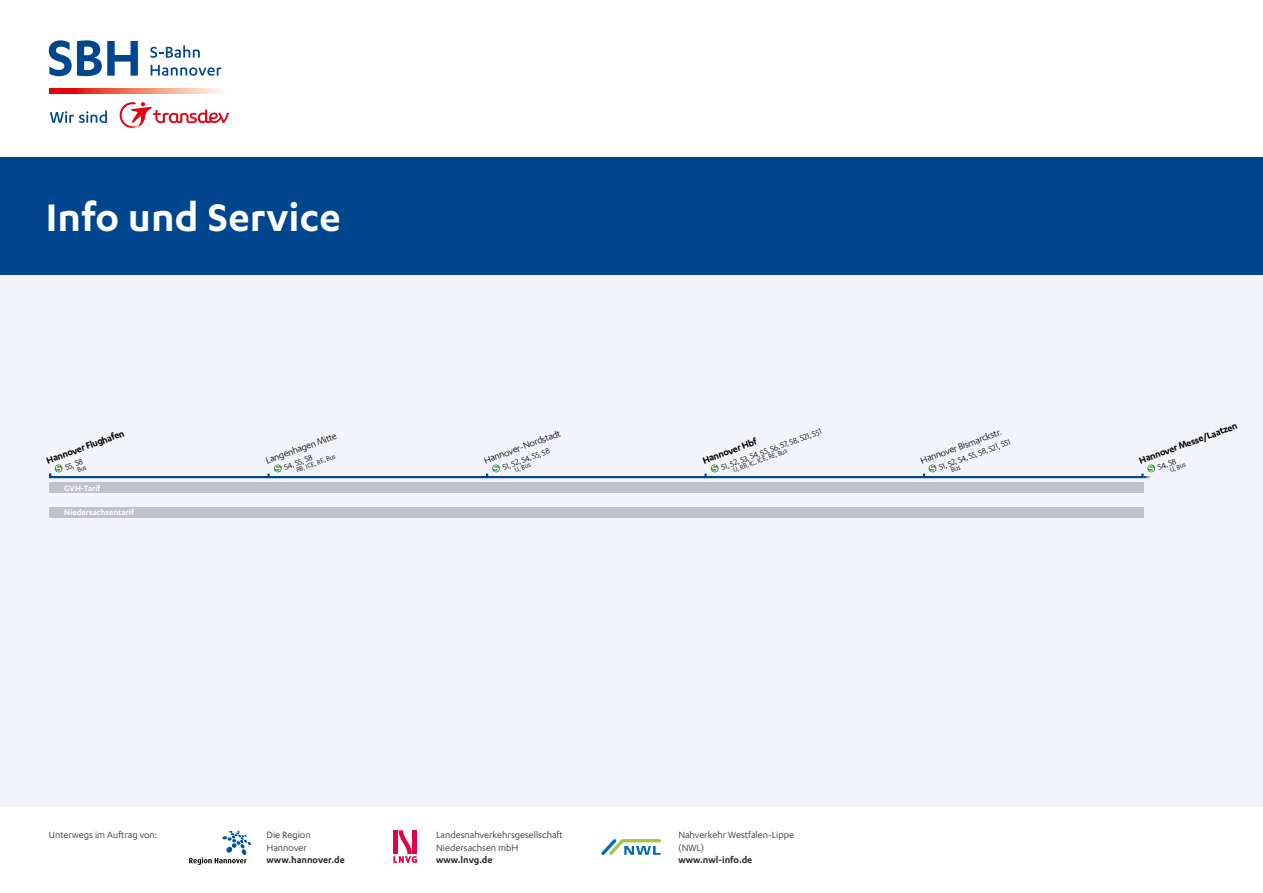
<style>
.page{position:relative;width:1263px;height:893px;background:#fff}
.page>*{position:absolute;margin:0;border:0;box-sizing:border-box;transform-origin:0 0}
.t1{font:600 44.55px "Karbon";letter-spacing:.005em;color:#fff}
.t2{font:10.5px/12.6px "Karbon";color:#282827}
.t3{font:10.5px "Karbon";color:#000}
.t4{font:600 10.5px "Karbon";color:#000}
.t5{font:600 10.5px "Karbon";color:#282827}
.t6{font:9px "Karbon";color:#000}
.t7{font:600 9px "Karbon";color:#fff}
.t8{font:7.5px "Karbon";color:#000}
</style>
<div class="page">
<div style="left:0;top:270px;width:1263px;height:536px;background:#f3f4fa"></div>
<div style="left:0;top:158px;width:1263px;height:117px;background:#00468e"></div>
<div style="left:49px;top:482px;width:1094px;height:11px;background:#c0c1ca"></div>
<div style="left:49px;top:507px;width:1094px;height:11px;background:#c0c1ca"></div>
<svg style="left:49px;top:88px;width:173px;height:6px"></svg>
<svg style="left:50px;top:111px;width:57px;height:12px"></svg>
<svg style="left:141px;top:102px;width:88px;height:23px"></svg>
<img style="left:119px;top:102px;width:22px;height:26px">
<svg style="left:151px;top:65px;width:70px;height:11px"></svg>
<svg style="left:49px;top:40px;width:89px;height:36px"></svg>
<svg style="left:150px;top:45px;width:50px;height:13px"></svg>
<svg style="left:601px;top:839px;width:61px;height:16px"></svg>
<svg style="left:189px;top:831px;width:62px;height:34px"></svg>
<svg style="left:393px;top:830px;width:24px;height:33px"></svg>
<svg style="left:49px;top:464px;width:1107px;height:15px"></svg>
<h1 class="t1" style="left:46px;top:193px;width:296px">Info und Service</h1>
<p class="t4" style="left:45px;top:455px;width:84px;rotate:-20deg">Hannover Flughafen</p>
<p class="t6" style="left:64px;top:463px;width:20px;rotate:-20deg">S5, S8</p>
<p class="t3" style="left:264px;top:455px;width:76px;rotate:-20deg">Langenhagen Mitte</p>
<p class="t6" style="left:283px;top:463px;width:31px;rotate:-20deg">S4, S5, S8</p>
<p class="t8" style="left:295px;top:466px;width:43px;rotate:-20deg">RB, ICE, RE, Bus</p>
<p class="t3" style="left:482px;top:455px;width:82px;rotate:-20deg">Hannover-Nordstadt</p>
<p class="t6" style="left:501px;top:463px;width:51px;rotate:-20deg">S1, S2, S4, S5, S8</p>
<p class="t8" style="left:513px;top:466px;width:18px;rotate:-20deg">U, Bus</p>
<p class="t6" style="left:720px;top:463px;width:110px;rotate:-20deg">S1, S2, S3, S4, S5, S6, S7, S8, S21, S51</p>
<p class="t4" style="left:701px;top:455px;width:59px;rotate:-20deg">Hannover Hbf</p>
<p class="t8" style="left:732px;top:466px;width:59px;rotate:-20deg">U, RB, IC, ICE, RE, Bus</p>
<p class="t3" style="left:919px;top:455px;width:88px;rotate:-20deg">Hannover Bismarckstr.</p>
<p class="t6" style="left:937px;top:463px;width:79px;rotate:-20deg">S1, S2, S4, S5, S8, S21, S51</p>
<p class="t7" style="left:64px;top:483px;width:38px">GVH-Tarif</p>
<p class="t7" style="left:64px;top:508px;width:71px">Niedersachsentarif</p>
<p class="t2" style="left:436px;top:828px;width:128px">Landesnahverkehrsgesellschaft<br>Niedersachsen mbH</p>
<p class="t5" style="left:436px;top:854px;width:58px">www.lnvg.de</p>
<p class="t2" style="left:49px;top:828px;width:110px">Unterwegs im Auftrag von:</p>
<p class="t2" style="left:678px;top:828px;width:117px">Nahverkehr Westfalen-Lippe (NWL)</p>
<p class="t5" style="left:678px;top:854px;width:75px">www.nwl-info.de</p>
<p class="t2" style="left:267px;top:828px;width:46px">Die Region<br>Hannover</p>
<p class="t5" style="left:267px;top:854px;width:80px">www.hannover.de</p>
<p class="t4" style="left:1137px;top:455px;width:105px;rotate:-20deg">Hannover Messe/Laatzen</p>
<p class="t6" style="left:1156px;top:463px;width:21px;rotate:-20deg">S4, S8</p>
<p class="t8" style="left:1168px;top:466px;width:18px;rotate:-20deg">U, Bus</p>
</div>
